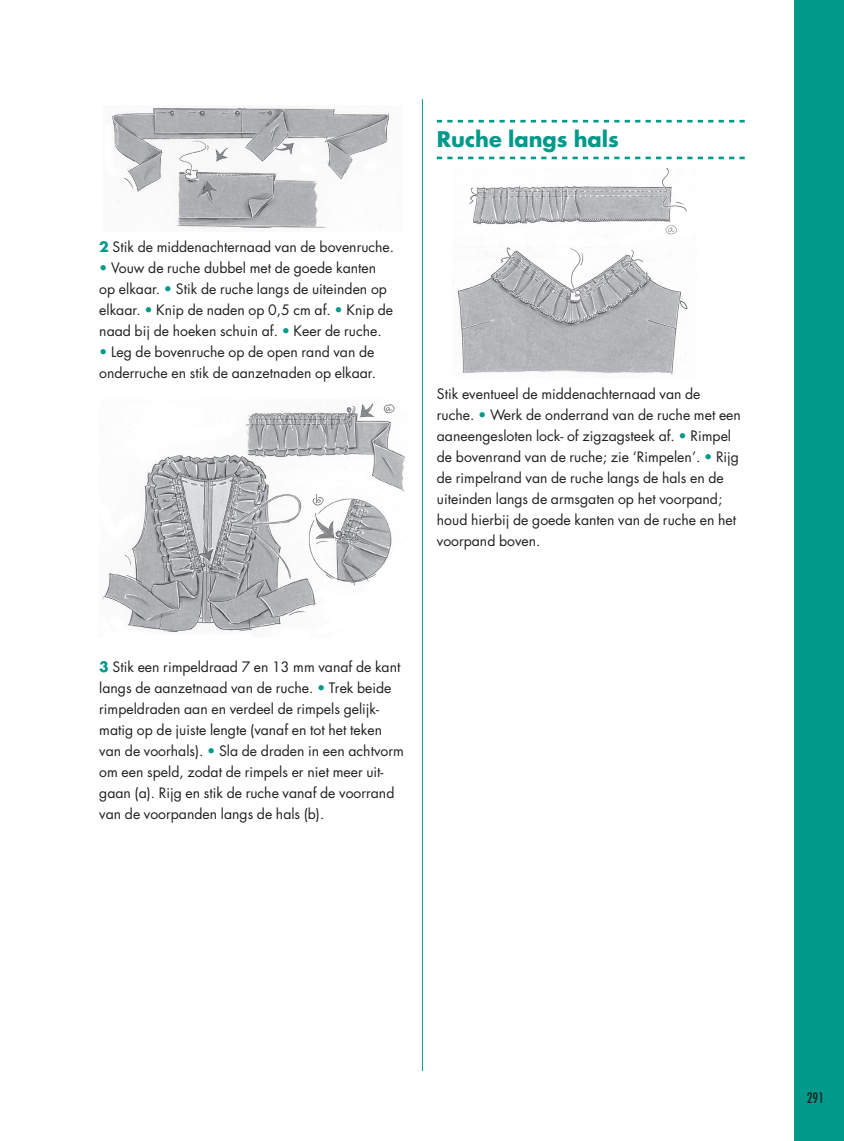
<style>
.page{position:relative;width:844px;height:1141px;background:#fff}
.page>*{position:absolute;margin:0;border:0;box-sizing:border-box;transform-origin:0 0}
.t1{font:700 21px "Futura Std";color:#00998a}
.t2{font:14px/21px "Futura Std";color:#231f20}
.t3{font:condensed 14px "Futura Std";color:#231f20}
.s1{font-weight:700;color:#00998a}
.s2{color:#00998a}
</style>
<div class="page">
<div style="left:794px;top:0;width:49px;height:1141px;background:#00998a"></div>
<hr style="left:422px;top:99px;width:1px;height:972px;background:#00998a">
<svg style="left:437px;top:120px;width:307px;height:3px"></svg>
<svg style="left:437px;top:157px;width:307px;height:2px"></svg>
<img style="left:452px;top:168px;width:243px;height:207px">
<img style="left:108px;top:105px;width:282px;height:125px">
<img style="left:100px;top:403px;width:306px;height:229px">
<p class="t2" style="left:99px;top:237px;width:296px"><span class="s1">2</span> stik de middenachternaad van de bovenruche.</p>
<p class="t2" style="left:99px;top:258px;width:295px"><span class="s2">•</span> vouw de ruche dubbel met de goede kanten op elkaar. <span class="s2">•</span> stik de ruche langs de uiteinden op elkaar. <span class="s2">•</span> knip de naden op 0,5 cm af. <span class="s2">•</span> knip de naad bij de hoeken schuin af. <span class="s2">•</span> keer de ruche.</p>
<p class="t2" style="left:99px;top:342px;width:278px"><span class="s2">•</span> leg de bovenruche op de open rand van de onderruche en stik de aanzetnaden op elkaar.</p>
<h1 class="t1" style="left:437px;top:125px;width:184px">ruche langs hals</h1>
<p class="t2" style="left:437px;top:384px;width:305px">stik eventueel de middenachternaad van de ruche. <span class="s2">•</span> werk de onderrand van de ruche met een aaneengesloten lock- of zigzagsteek af. <span class="s2">•</span> rimpel de bovenrand van de ruche; zie ‘rimpelen’. <span class="s2">•</span> rijg de rimpelrand van de ruche langs de hals en de uiteinden langs de armsgaten op het voorpand; houd hierbij de goede kanten van de ruche en het voorpand boven.</p>
<p class="t2" style="left:99px;top:657px;width:306px"><span class="s1">3</span> stik een rimpeldraad 7 en 13 mm vanaf de kant langs de aanzetnaad van de ruche. <span class="s2">•</span> trek beide rimpeldraden aan en verdeel de rimpels gelijk&shy;matig op de juiste lengte (vanaf en tot het teken van de voorhals). <span class="s2">•</span> sla de draden in een achtvorm om een speld, zodat de rimpels er niet meer uit&shy;gaan (a). rijg en stik de ruche vanaf de voorrand van de voorpanden langs de hals (b).</p>
<p class="t3" style="left:806px;top:1089px;width:19px">291</p>
</div>
